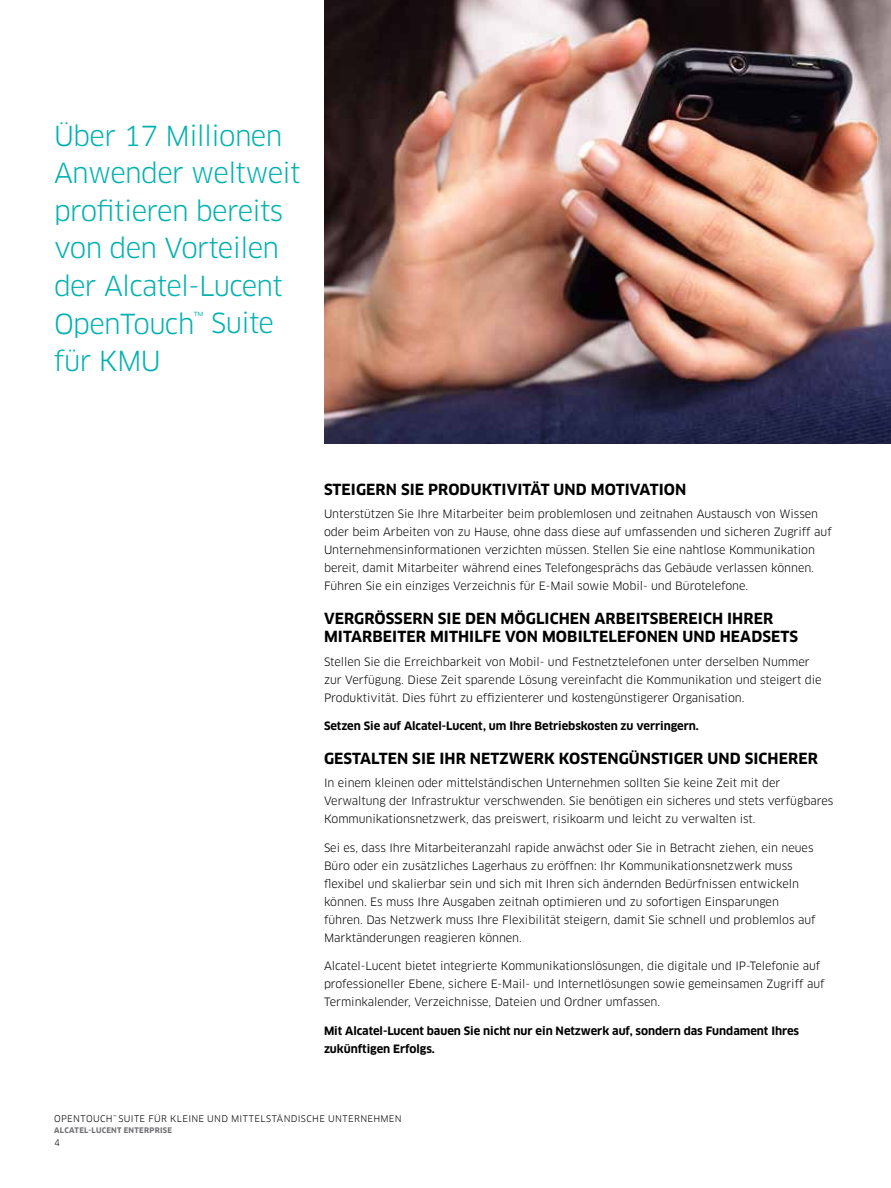
<style>
.page{position:relative;width:891px;height:1188px;background:#fff}
.page>*{position:absolute;margin:0;border:0;box-sizing:border-box;transform-origin:0 0}
.t1{font:27px/37.5px "Clan OT";letter-spacing:-.025em;color:#00b1b0}
.t2{font:700 15px/18px "Clan OT";letter-spacing:.005em;color:#000}
.t3{font:11.25px/18px "Clan OT";letter-spacing:-.005em;color:#000}
.t4{font:700 11.25px/18px "Clan OT";letter-spacing:-.005em;color:#000}
.t5{font:9px "Clan OT";letter-spacing:.04em;color:#000}
.t6{font:700 7.5px "Clan OT";letter-spacing:.04em;color:#6d6e71}
</style>
<div class="page">
<img style="left:324px;top:0;width:567px;height:444px">
<h1 class="t1" style="left:54px;top:117px;width:248px">Über 17 Millionen<br>Anwender weltweit profitieren bereits von den Vorteilen der Alcatel‑Lucent<br>OpenTouch<sup>™</sup> Suite für KMU</h1>
<h2 class="t2" style="left:324px;top:481px;width:364px">STEI GERN SI E PRODUKTIVITÄT UND MOTIVATION</h2>
<p class="t3" style="left:324px;top:505px;width:509px">Unterstützen Sie Ihre Mitarbeiter beim problemlosen und zeitnahen Austausch von Wissen oder beim Arbeiten von zu Hause, ohne dass diese auf umfassenden und sicheren Zugriff auf Unternehmensinformationen verzichten müssen. Stellen Sie eine nahtlose Kommunikation bereit, damit Mitarbeiter während eines Telefongesprächs das Gebäude verlassen können.<br>Führen Sie ein einziges Verzeichnis für E- Mail sowie Mobil- und Bürotelefone.</p>
<h2 class="t2" style="left:324px;top:610px;width:474px">VERGRÖSSERN SI E DEN MÖGLICHEN ARBEITSBEREICH IHRER<br>MITARBEITER MITHI LFE VON MOBI LTELEFONEN UND HEADSETS</h2>
<p class="t3" style="left:324px;top:652px;width:499px">Stellen Sie die Erreichbarkeit von Mobil- und Festnetztelefonen unter derselben N ummer zur Verfügung. Diese Zeit sparende Lösung vereinfacht die Kommunikation und steigert die<br>Produktivität. Dies führt zu effizienterer und kostengünstigerer Organisation.</p>
<p class="t4" style="left:324px;top:717px;width:376px">SETZEN SIE AUF ALCATEL‑LUCENT, UM IHRE BETRIEBSKOSTEN ZU VERRINGERN.</p>
<h2 class="t2" style="left:324px;top:750px;width:246px">GESTALTEN SI E IHR NETZWERK KOS</h2>
<h2 class="t2" style="left:589px;top:750px;width:231px">TENGÜNSTIGER UND SICHERER</h2>
<p class="t3" style="left:324px;top:774px;width:511px">In einem kleinen oder mittelständischen Unternehmen sollten Sie keine Zeit mit der<br>Verwaltung der Infrastruktur verschwenden. Sie benötigen ein sicheres und stets verfügbares<br>Kommunikationsnetzwerk, das preiswert, risikoarm und leicht zu verwalten ist.</p>
<p class="t3" style="left:324px;top:839px;width:493px">Sei es, dass Ihre Mitarbeiteranzahl rapide anwächst oder Sie in Betracht ziehen, ein neues Büro oder ein zusätzliches Lagerhaus zu eröffnen: Ihr Kommunikationsnetzwerk muss flexibel und skalierbar sein und sich mit Ihren sich ändernden Bedürfnissen entwickeln können. Es muss Ihre Ausgaben zeitnah optimieren und zu sofortigen Einsparungen führen. Das Netzwerk muss Ihre Flexibilität steigern, damit Sie schnell und problemlos auf Marktänderungen reagieren können.</p>
<p class="t3" style="left:324px;top:957px;width:502px">Alcatel‑Lucent bietet integrierte Kommunikationslösungen, die digitale und IP-Telefonie auf professioneller Ebene, sichere E- Mail- und Internetlösungen sowie gemeinsamen Zugriff auf<br>Terminkalender, Verzeichnisse, Dateien und Ordner umfassen.</p>
<p class="t4" style="left:324px;top:1022px;width:477px">MIT ALCATEL‑LUCENT BAUEN SIE NICHT NUR EIN NETZWERK AUF, SONDERN DAS FUNDAMENT IHRES<br>ZUKÜNFTIGEN ERFOLGS.</p>
<p class="t5" style="left:54px;top:1113px;width:207px">opentouch<sup>™</sup> Suite für Klei ne u nd Mittels</p>
<p class="t5" style="left:272px;top:1113px;width:131px">tändische Unternehmen</p>
<p class="t6" style="left:54px;top:1126px;width:120px">ALCATEL-LUCENT ENTERPRISE</p>
<p class="t5" style="left:54px;top:1138px;width:7px">4</p>
</div>
